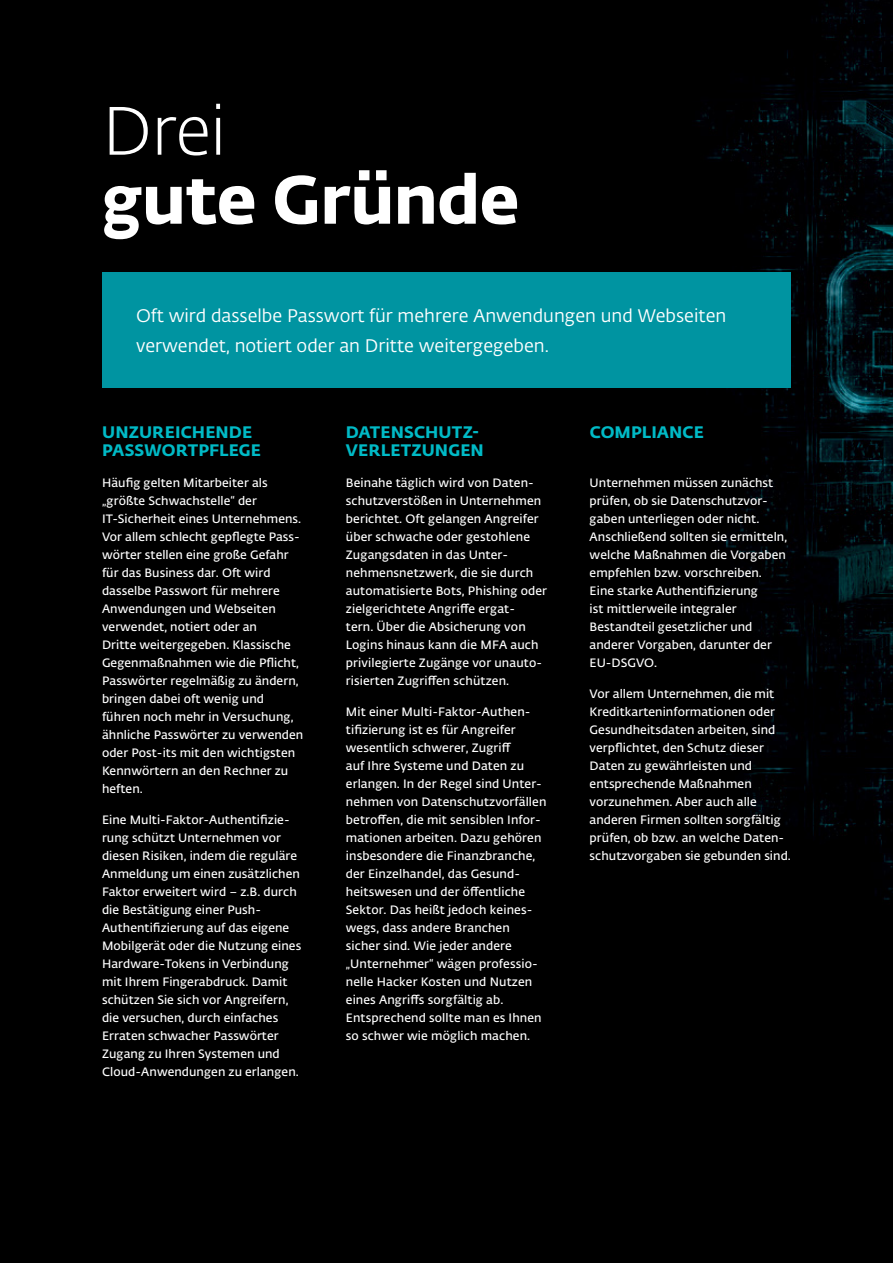
<style>
.page{position:relative;width:893px;height:1263px;background:#000}
.page>*{position:absolute;margin:0;border:0;box-sizing:border-box;transform-origin:0 0}
.t1{font:67.5px "Fedra Sans Alt Pro Bold LF";letter-spacing:-.01em;color:#fff}
.t2{font:67.5px "Fedra Sans Alt Pro Light LF";color:#fff}
.t3{font:18px/30px "Fedra Sans Alt Pro Book LF";color:#fff}
.t4{font:16.5px/18px "Fedra Sans Alt Pro Bold LF";letter-spacing:.01em;color:#00bac6}
.t5{font:12px/18px "Fedra Sans Alt Pro Demi LF";letter-spacing:.005em;color:#fff}
</style>
<div class="page">
<img style="left:696px;top:0;width:197px;height:900px">
<div style="left:102px;top:272px;width:689px;height:116px;background:#0094a1"></div>
<h1 class="t2" style="left:102px;top:86px;width:126px">Drei</h1>
<h1 class="t1" style="left:102px;top:146px;width:419px">gute Gründe</h1>
<h2 class="t3" style="left:136px;top:300px;width:592px">Oft wird dasselbe Passwort für mehrere Anwendungen und Webseiten verwendet, notiert oder an Dritte weitergegeben.</h2>
<h3 class="t4" style="left:102px;top:422px;width:160px">UNZUREICHENDE<br>PASSWORTPFLEGE</h3>
<p class="t5" style="left:102px;top:473px;width:203px">Häufig gelten Mitarbeiter als „größte Schwachstelle“ der<br>IT-Sicherheit eines Unternehmens.<br>Vor allem schlecht gepflegte Pass&shy;wörter stellen eine große Gefahr für das Business dar. Oft wird dasselbe Passwort für mehrere<br>Anwendungen und Webseiten verwendet, notiert oder an<br>Dritte weitergegeben. Klassische<br>Gegenmaßnahmen wie die Pflicht,<br>Passwörter regelmäßig zu ändern, bringen dabei oft wenig und führen noch mehr in Versuchung, ähnliche Passwörter zu verwenden oder Post-its mit den wichtigsten<br>Kennwörtern an den Rechner zu heften.</p>
<p class="t5" style="left:102px;top:810px;width:201px">Eine Multi-Faktor-Authentifizie&shy;rung schützt Unternehmen vor diesen Risiken, indem die reguläre<br>Anmeldung um einen zusätzlichen<br>Faktor erweitert wird – z.B. durch die Bestätigung einer Push-<br>Authentifizierung auf das eigene<br>Mobilgerät oder die Nutzung eines<br>Hardware-Tokens in Verbindung mit Ihrem Fingerabdruck. Damit schützen Sie sich vor Angreifern, die versuchen, durch einfaches<br>Erraten schwacher Passwörter<br>Zugang zu Ihren Systemen und<br>Cloud-Anwendungen zu erlangen.</p>
<h3 class="t4" style="left:346px;top:422px;width:139px">DATENSCHUTZ-<br>VERLETZUNGEN</h3>
<p class="t5" style="left:346px;top:473px;width:203px">Beinahe täglich wird von Daten&shy;schutzverstößen in Unternehmen berichtet. Oft gelangen Angreifer über schwache oder gestohlene<br>Zugangsdaten in das Unter&shy;nehmensnetzwerk, die sie durch automatisierte Bots, Phishing oder zielgerichtete Angriffe ergat-<br>tern. Über die Absicherung von<br>Logins hinaus kann die MFA auch privilegierte Zugänge vor unauto&shy;risierten Zugriffen schützen.</p>
<p class="t5" style="left:346px;top:702px;width:202px">Mit einer Multi-Faktor-Authen&shy;tifizierung ist es für Angreifer wesentlich schwerer, Zugriff<br>auf Ihre Systeme und Daten zu erlangen. In der Regel sind Unter&shy;nehmen von Datenschutzvorfällen betroffen, die mit sensiblen Infor&shy;mationen arbeiten. Dazu gehören insbesondere die Finanzbranche, der Einzelhandel, das Gesund&shy;heitswesen und der öffentliche<br>Sektor. Das heißt jedoch keines&shy;wegs, dass andere Branchen sicher sind. Wie jeder andere „Unternehmer“ wägen professio&shy;nelle Hacker Kosten und Nutzen eines Angriffs sorgfältig ab.<br>Entsprechend sollte man es Ihnen so schwer wie möglich machen.</p>
<h3 class="t4" style="left:590px;top:422px;width:116px">COMPLIANCE</h3>
<p class="t5" style="left:590px;top:473px;width:199px">Unternehmen müssen zunächst prüfen, ob sie Datenschutzvor&shy;gaben unterliegen oder nicht.<br>Anschließend sollten sie ermitteln, welche Maßnahmen die Vorgaben empfehlen bzw. vorschreiben.<br>Eine starke Authentifizierung<br>ist mittlerweile integraler<br>Bestandteil gesetzlicher und anderer Vorgaben, darunter der<br>EU-DSGVO.</p>
<p class="t5" style="left:590px;top:684px;width:203px">Vor allem Unternehmen, die mit<br>Kreditkarteninformationen oder<br>Gesundheitsdaten arbeiten, sind verpflichtet, den Schutz dieser<br>Daten zu gewährleisten und entsprechende Maßnahmen vorzunehmen. Aber auch alle anderen Firmen sollten sorgfältig prüfen, ob bzw. an welche Daten&shy;schutzvorgaben sie gebunden sind.</p>
</div>
